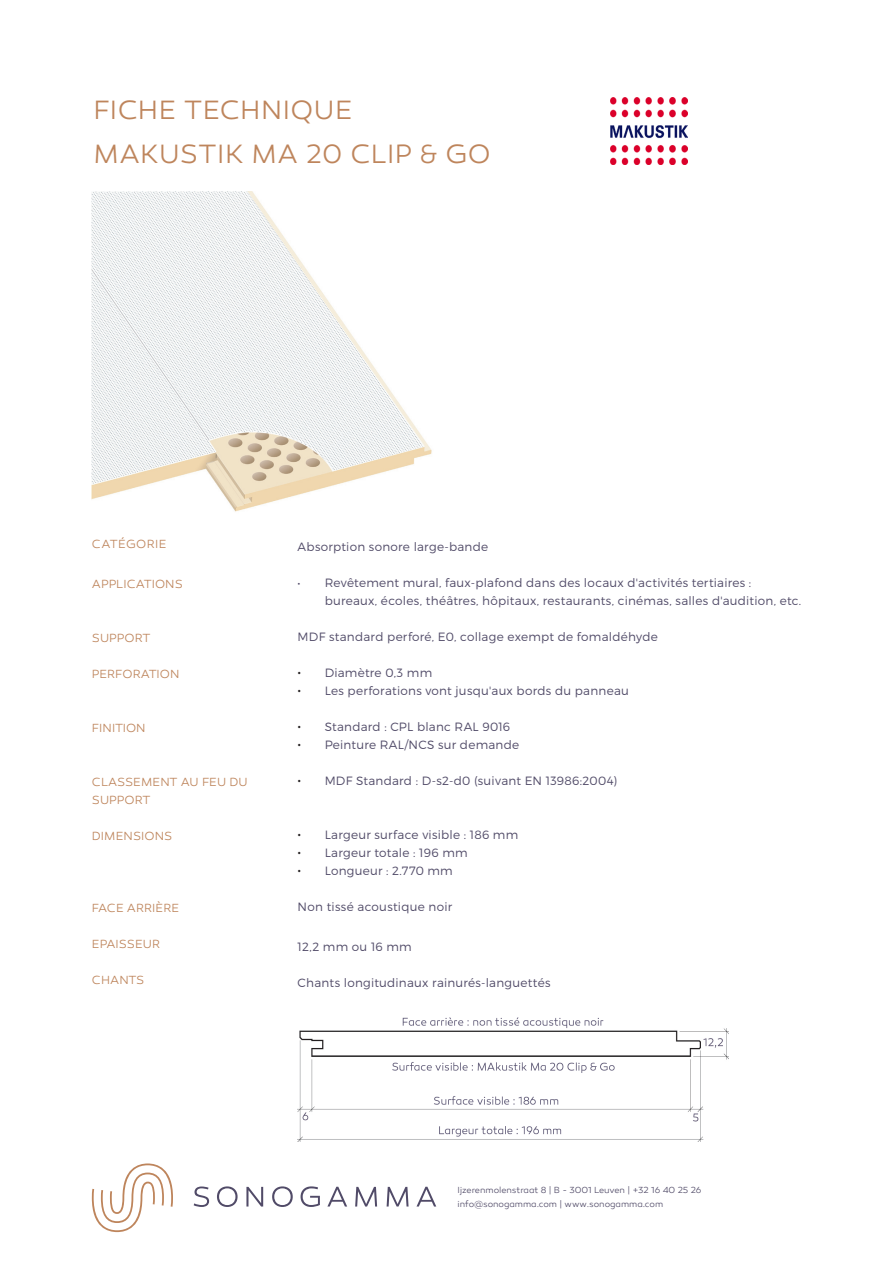
<style>
.page{position:relative;width:893px;height:1263px;background:#fff}
.page>*{position:absolute;margin:0;border:0;box-sizing:border-box;transform-origin:0 0}
.t1{font:300 27px "Canaro";letter-spacing:.015em;color:#be855c}
.brood{font:300 12px/18px "Montserrat";letter-spacing:.02em;color:#514b68}
.brood-2{font:300 12px/18px "Canaro";letter-spacing:.005em;color:#be855c}
.Tussentitel{font:300 12px "Canaro";letter-spacing:.035em;color:#be855c}
.brood-3{font:300 9px "Canaro";letter-spacing:-.005em;color:#514b68}
.s1{font-size:15px;color:#231f20}
</style>
<div class="page">
<svg style="left:194px;top:1186px;width:15px;height:21px"></svg>
<svg style="left:217px;top:1186px;width:21px;height:21px"></svg>
<svg style="left:246px;top:1187px;width:17px;height:19px"></svg>
<svg style="left:272px;top:1186px;width:21px;height:21px"></svg>
<svg style="left:301px;top:1186px;width:19px;height:21px"></svg>
<svg style="left:327px;top:1187px;width:20px;height:19px"></svg>
<svg style="left:355px;top:1187px;width:22px;height:19px"></svg>
<svg style="left:387px;top:1187px;width:22px;height:19px"></svg>
<svg style="left:416px;top:1187px;width:20px;height:19px"></svg>
<svg style="left:92px;top:1163px;width:81px;height:69px"></svg>
<img style="left:610px;top:98px;width:77px;height:67px">
<img style="left:92px;top:191px;width:340px;height:321px">
<img style="left:298px;top:1017px;width:431px;height:124px">
<p class="t1" style="left:93px;top:94px;width:261px">FICHE TECHNIQUE</p>
<p class="t1" style="left:93px;top:138px;width:399px">MAKUSTIK MA 20 CLIP &amp; GO</p>
<p class="Tussentitel" style="left:92px;top:537px;width:76px">CATÉGORIE</p>
<p class="brood-2" style="left:92px;top:575px;width:92px">APPLICATIONS</p>
<p class="brood-2" style="left:92px;top:629px;width:60px">SUPPORT</p>
<p class="brood-2" style="left:92px;top:665px;width:89px">PERFORATION</p>
<p class="brood-2" style="left:92px;top:719px;width:55px">FINITION</p>
<p class="brood-2" style="left:92px;top:773px;width:157px">CLASSEMENT AU FEU DU<br>SUPPORT</p>
<p class="brood-2" style="left:92px;top:827px;width:82px">DIMENSIONS</p>
<p class="brood-2" style="left:92px;top:899px;width:89px">FACE ARRIÈRE</p>
<p class="brood-2" style="left:92px;top:935px;width:70px">EPAISSEUR</p>
<p class="brood-2" style="left:92px;top:971px;width:54px">CHANTS</p>
<p class="brood" style="left:298px;top:537px;width:192px">Absorption sonore large-bande</p>
<p class="brood" style="left:325px;top:573px;width:478px;text-indent:-27px">• Revêtement mural, faux-plafond dans des locaux d'activités tertiaires : bureaux, écoles, théâtres, hôpitaux, restaurants, cinémas, salles d'audition, etc.</p>
<p class="brood" style="left:298px;top:627px;width:362px">MDF standard perforé, E0, collage exempt de fomaldéhyde</p>
<p class="brood" style="left:298px;top:663px;width:136px"><span class="s1">•</span> Diamètre 0,3 mm</p>
<p class="brood" style="left:298px;top:681px;width:333px"><span class="s1">•</span> Les perforations vont jusqu'aux bords du panneau</p>
<p class="brood" style="left:298px;top:717px;width:214px"><span class="s1">•</span> Standard : CPL blanc RAL 9016</p>
<p class="brood" style="left:298px;top:735px;width:223px"><span class="s1">•</span> Peinture RAL/NCS sur demande</p>
<p class="brood" style="left:298px;top:771px;width:321px"><span class="s1">•</span> MDF Standard : D-s2-d0 (suivant EN 13986:2004)</p>
<p class="brood" style="left:298px;top:825px;width:222px"><span class="s1">•</span> Largeur surface visible : 186 mm</p>
<p class="brood" style="left:298px;top:843px;width:172px"><span class="s1">•</span> Largeur totale : 196 mm</p>
<p class="brood" style="left:298px;top:861px;width:157px"><span class="s1">•</span> Longueur : 2.770 mm</p>
<p class="brood" style="left:298px;top:897px;width:156px">Non tissé acoustique noir</p>
<p class="brood" style="left:298px;top:937px;width:116px">12,2 mm ou 16 mm</p>
<p class="brood" style="left:298px;top:973px;width:254px">Chants longitudinaux rainurés-languettés</p>
<p class="brood-3" style="left:458px;top:1185px;width:245px">Ijzerenmolenstraat 8 | B - 3001 Leuven | +32 16 40 25 26</p>
<p class="brood-3" style="left:458px;top:1199px;width:207px">info@sonogamma.com | www.sonogamma.com</p>
</div>
